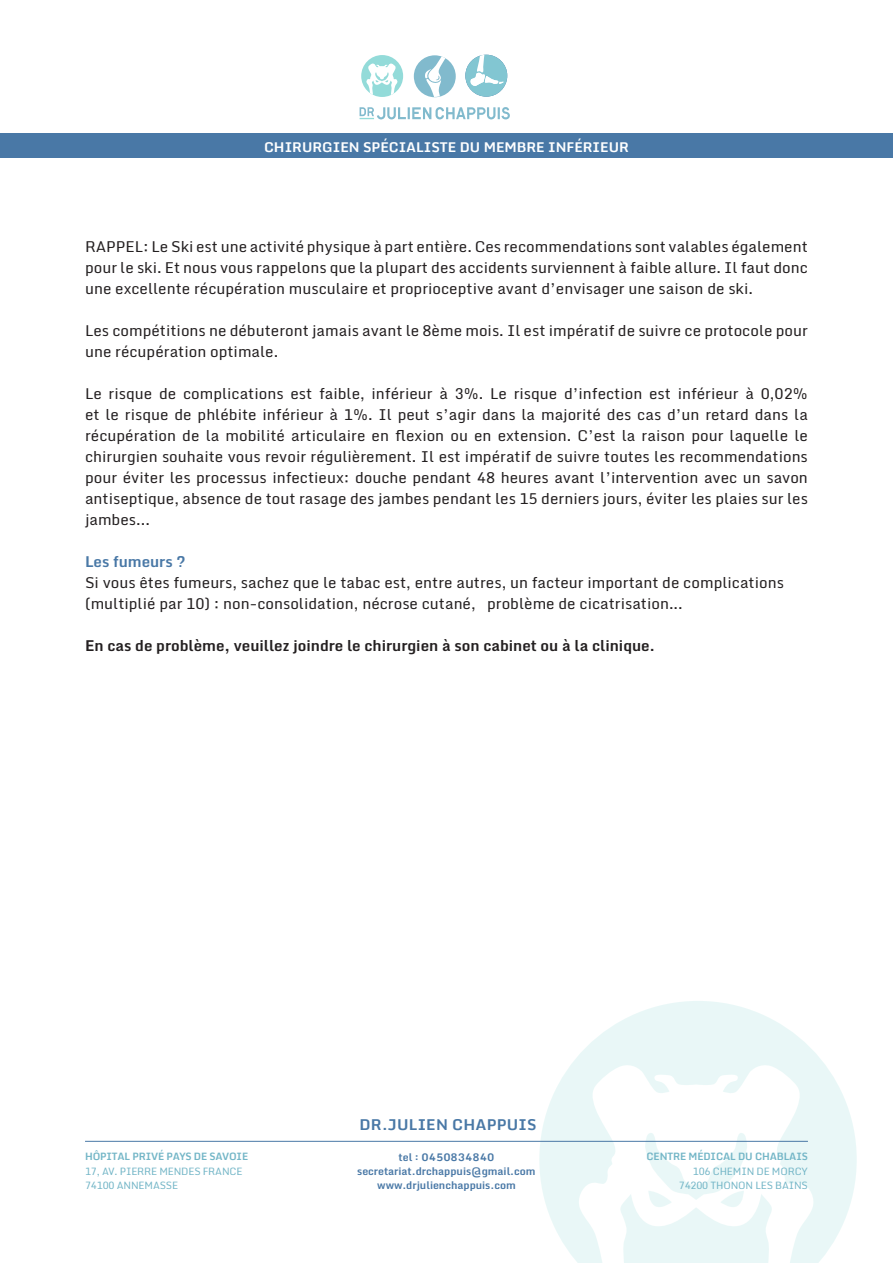
<style>
.page{position:relative;width:893px;height:1263px;background:#fff}
.page>*{position:absolute;margin:0;border:0;box-sizing:border-box;transform-origin:0 0}
.subsubtitle{font:15px/21px "Monda";color:#231f20;text-align:justify}
.t1{font:700 15px "Monda";color:#231f20}
.t2{font:700 15px "Monda";letter-spacing:.015em;color:#4978a6}
.t3{font:700 13.5px "Monda";color:#fff}
.t4{font:700 10.5px/14.2px "Monda";color:#4978a6;text-align:center}
.t5{font:10.2px/14.2px "Monda";letter-spacing:-.015em;color:#74b6c7}
.t6{font:700 10.2px "Monda";letter-spacing:-.01em;color:#74b6c7;scale:.96 1}
.s1{font-weight:700;color:#4978a6}
</style>
<div class="page">
<svg style="left:539px;top:1001px;width:318px;height:262px;fill:#e9f7f7"></svg>
<svg style="left:576px;top:1063px;width:240px;height:200px"></svg>
<div style="left:0;top:133px;width:893px;height:24px;background:#4978a6"></div>
<svg style="left:360px;top:107px;width:150px;height:12px"></svg>
<div style="left:361px;top:55px;width:42px;height:42px;background:#93dbd9;border-radius:50%"></div>
<svg style="left:366px;top:63px;width:32px;height:34px"></svg>
<div style="left:465px;top:55px;width:42px;height:42px;background:#82c6d2;border-radius:50%"></div>
<svg style="left:470px;top:55px;width:34px;height:31px"></svg>
<div style="left:414px;top:55px;width:42px;height:42px;background:#81bacd;border-radius:50%"></div>
<svg style="left:425px;top:55px;width:23px;height:42px"></svg>
<hr style="left:85px;top:1141px;width:723px;height:1px;background:#4978a6">
<p class="t3" style="left:264px;top:136px;width:366px">CHIRURGIEN SPÉCIALISTE DU MEMBRE INFÉRIEUR</p>
<p class="subsubtitle" style="left:85px;top:236px;width:724px">RAPPEL: Le Ski est une activité physique à part entière. Ces recommendations sont valables également pour le ski. Et nous vous rappelons que la plupart des accidents surviennent à faible allure. Il faut donc une excellente récupération musculaire et proprioceptive avant d’envisager une saison de ski.</p>
<p class="subsubtitle" style="left:85px;top:320px;width:724px">Les compétitions ne débuteront jamais avant le 8ème mois. Il est impératif de suivre ce protocole pour une récupération optimale.</p>
<p class="subsubtitle" style="left:85px;top:383px;width:724px">Le risque de complications est faible, inférieur à 3%. Le risque d’infection est inférieur à 0,02% et le risque de phlébite inférieur à 1%. Il peut s’agir dans la majorité des cas d’un retard dans la récupération de la mobilité articulaire en flexion ou en extension. C’est la raison pour laquelle le chirurgien souhaite vous revoir régulièrement. Il est impératif de suivre toutes les recommendations pour éviter les processus infectieux: douche pendant 48 heures avant l’intervention avec un savon antiseptique, absence de tout rasage des jambes pendant les 15 derniers jours, éviter les plaies sur les jambes...</p>
<p class="subsubtitle" style="left:85px;top:551px;width:700px;text-align:left"><span class="s1">Les fumeurs ?<br></span>Si vous êtes fumeurs, sachez que le tabac est, entre autres, un facteur important de complications (multiplié par 10) : non-consolidation, nécrose cutané, problème de cicatrisation...</p>
<p class="t1" style="left:85px;top:633px;width:572px">En cas de problème, veuillez joindre le chirurgien à son cabinet ou à la clinique.</p>
<p class="t6" style="left:85px;top:1148px;width:171px">HÔPITAL PRIVÉ PAYS DE SAVOIE</p>
<p class="t5" style="left:85px;top:1164px;width:159px">17, AV. PIERRE MENDES FRANCE<br>74100 ANNEMASSE</p>
<p class="t2" style="left:359px;top:1112px;width:179px">DR.JULIEN CHAPPUIS</p>
<p class="t4" style="left:357px;top:1149px;width:180px">tel : 0450834840 secretariat.drchappuis@gmail.com www.drjulienchappuis.com</p>
<p class="t6" style="left:647px;top:1148px;width:170px">CENTRE MÉDICAL DU CHABLAIS</p>
<p class="t5" style="left:679px;top:1164px;width:131px;text-align:right">106 CHEMIN DE MORCY<br>74200 THONON LES BAINS</p>
</div>
